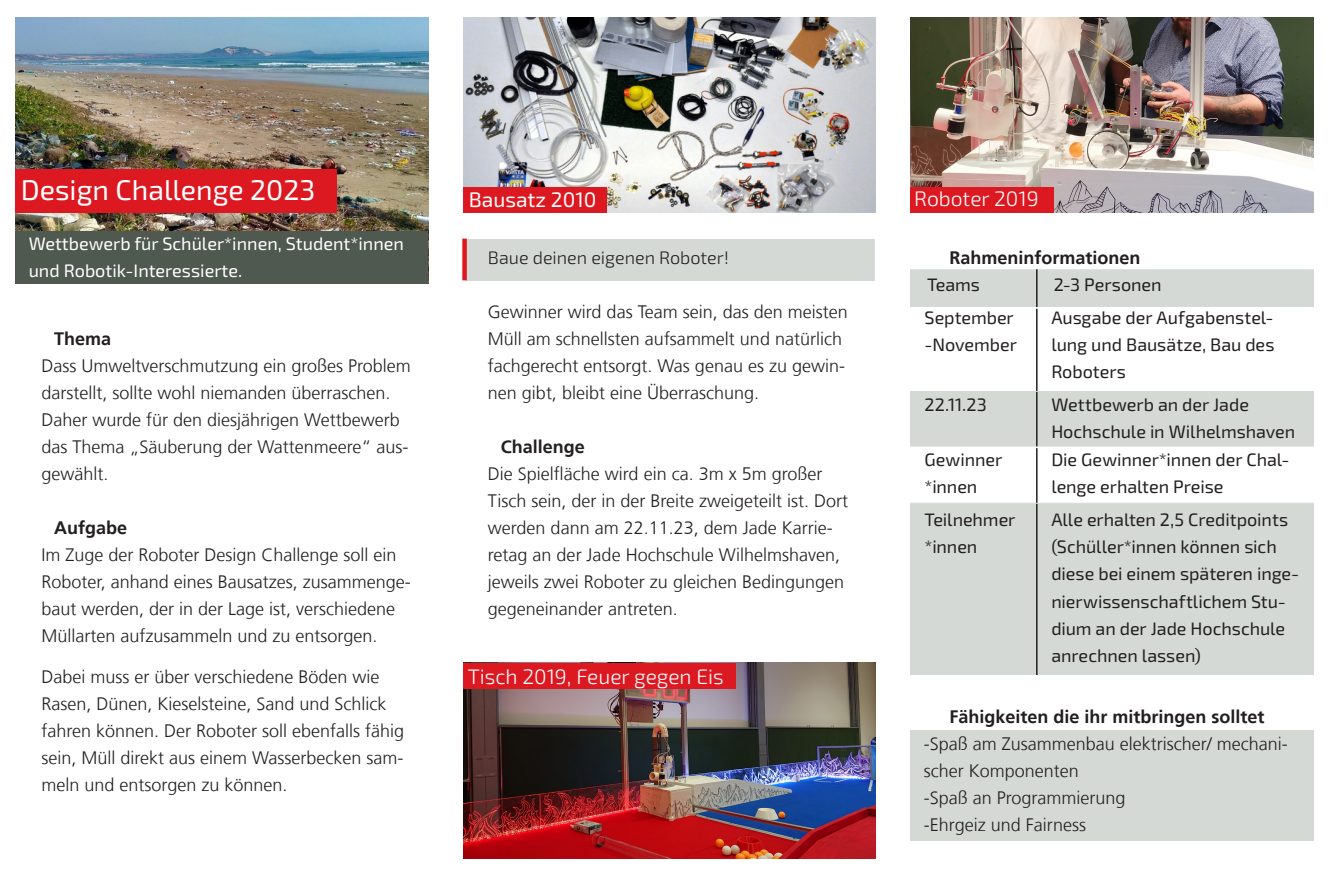
<style>
.page{position:relative;width:1331px;height:893px;background:#fff}
.page>*{position:absolute;margin:0;border:0;box-sizing:border-box;transform-origin:0 0}
.t1{font:28.5px "Exo 2.0";color:#fff}
.t2{font:300 21px "Exo 2.0";color:#fff}
.t3{font:21px "Exo 2.0";color:#fff}
.Fließtext{font:300 18px/27px "NDS Frutiger";color:#231f20}
.Fließtext-2{font:18px/27px "Exo 2.0";letter-spacing:-.005em;color:#231f20}
.Fließtext-3{font:700 18px "NDS Frutiger";color:#231f20}
.Fließtext-4{font:18px/27px "Exo 2.0";color:#fff}
.Adresse{font:300 18px "Exo 2.0";color:#231f20}
</style>
<div class="page">
<div style="left:910px;top:730px;width:404px;height:111px;background:#d4d9d6"></div>
<img style="left:16px;top:17px;width:412px;height:214px">
<div style="left:16px;top:170px;width:321px;height:43px;background:#dc1820"></div>
<img style="left:463px;top:663px;width:413px;height:195px">
<div style="left:463px;top:663px;width:273px;height:25px;background:#dc1820"></div>
<img style="left:910px;top:17px;width:404px;height:196px">
<div style="left:910px;top:187px;width:143px;height:25px;background:#dc1820"></div>
<div style="left:467px;top:239px;width:408px;height:41px;background:#d4d9d6"></div>
<div style="left:462px;top:239px;width:5px;height:41px;background:#dc1820"></div>
<div style="left:910px;top:269px;width:404px;height:406px;background:#d4d9d6"></div>
<svg style="left:910px;top:308px;width:404px;height:195px"></svg>
<hr style="left:1036px;top:269px;width:1px;height:38px;background:#231f20">
<hr style="left:1036px;top:308px;width:1px;height:83px;background:#231f20">
<hr style="left:1036px;top:392px;width:1px;height:55px;background:#231f20">
<hr style="left:1036px;top:448px;width:1px;height:55px;background:#231f20">
<hr style="left:1036px;top:503px;width:1px;height:172px;background:#231f20">
<hr style="left:910px;top:307px;width:127px;height:1px;background:#fff">
<hr style="left:1037px;top:307px;width:277px;height:1px;background:#fff">
<hr style="left:910px;top:447px;width:127px;height:1px;background:#fff">
<hr style="left:1037px;top:447px;width:277px;height:1px;background:#fff">
<hr style="left:910px;top:391px;width:127px;height:1px;background:#d4d9d6">
<hr style="left:1037px;top:391px;width:277px;height:1px;background:#d4d9d6">
<hr style="left:910px;top:503px;width:127px;height:1px;background:#d4d9d6">
<hr style="left:1037px;top:503px;width:277px;height:1px;background:#d4d9d6">
<div style="left:16px;top:231px;width:412px;height:53px;background:#4f5950"></div>
<img style="left:463px;top:17px;width:413px;height:196px">
<div style="left:463px;top:187px;width:144px;height:25px;background:#dc1820"></div>
<p class="t1" style="left:21px;top:173px;width:296px">Design Challenge 2023</p>
<p class="Fließtext-4" style="left:29px;top:231px;width:377px">Wettbewerb für Schüler*innen, Student*innen und Robotik-Interessierte.</p>
<p class="Fließtext-3" style="left:54px;top:328px;width:59px">Thema</p>
<p class="Fließtext" style="left:41px;top:352px;width:371px">Dass Umweltverschmutzung ein großes Problem darstellt, sollte wohl niemanden überraschen.<br>Daher wurde für den diesjährigen Wettbewerb das Thema „Säuberung der Wattenmeere“ aus&shy;gewählt.</p>
<p class="Fließtext-3" style="left:54px;top:517px;width:75px">Aufgabe</p>
<p class="Fließtext" style="left:41px;top:541px;width:371px">Im Zuge der Roboter Design Challenge soll ein Roboter, anhand eines Bausatzes, zusammenge&shy;baut werden, der in der Lage ist, verschiedene Müllarten aufzusammeln und zu entsorgen.</p>
<p class="Fließtext" style="left:41px;top:663px;width:364px">Dabei muss er über verschiedene Böden wie Rasen, Dünen, Kieselsteine, Sand und Schlick fahren können. Der Roboter soll ebenfalls fähig sein, Müll direkt aus einem Wasserbecken sam&shy;meln und entsorgen zu können.</p>
<p class="t3" style="left:469px;top:187px;width:129px">Bausatz 2010</p>
<p class="Adresse" style="left:488px;top:247px;width:242px">Baue deinen eigenen Roboter!</p>
<p class="Fließtext" style="left:488px;top:298px;width:361px">Gewinner wird das Team sein, das den meisten Müll am schnellsten aufsammelt und natürlich fachgerecht entsorgt. Was genau es zu gewin&shy;nen gibt, bleibt eine Überraschung.</p>
<p class="Fließtext-3" style="left:501px;top:436px;width:86px">Challenge</p>
<p class="Fließtext" style="left:488px;top:460px;width:362px">Die Spielfläche wird ein ca. 3m x 5m großer Tisch sein, der in der Breite zweigeteilt ist. Dort werden dann am 22.11.23, dem Jade Karrie&shy;retag an der Jade Hochschule Wilhelmshaven, jeweils zwei Roboter zu gleichen Bedingungen gegeneinander antreten.</p>
<p class="t2" style="left:468px;top:664px;width:258px">Tisch 2019, Feuer gegen Eis</p>
<p class="t2" style="left:914px;top:187px;width:126px">Roboter 2019</p>
<p class="Fließtext-3" style="left:949px;top:247px;width:193px">Rahmeninformationen</p>
<p class="Fließtext-2" style="left:927px;top:272px;width:55px">Teams</p>
<p class="Fließtext-2" style="left:1054px;top:272px;width:109px">2-3 Personen</p>
<p class="Fließtext-2" style="left:924px;top:305px;width:91px">September</p>
<p class="Fließtext-2" style="left:924px;top:332px;width:94px">-November</p>
<p class="Fließtext-2" style="left:1051px;top:305px;width:225px;text-align:justify">Ausgabe der Aufgabenstel&shy;lung und Bausätze, Bau des Roboters</p>
<p class="Fließtext-2" style="left:924px;top:392px;width:64px">22.11.23</p>
<p class="Fließtext-2" style="left:1051px;top:392px;width:245px">Wettbewerb an der Jade<br>Hochschule in Wilhelmshaven</p>
<p class="Fließtext-2" style="left:924px;top:447px;width:79px">Gewinner</p>
<p class="Fließtext-2" style="left:924px;top:474px;width:54px">*innen</p>
<p class="Fließtext-2" style="left:1051px;top:447px;width:240px">Die Gewinner*innen der Chal&shy;lenge erhalten Preise</p>
<p class="Fließtext-2" style="left:924px;top:507px;width:92px">Teilnehmer</p>
<p class="Fließtext-2" style="left:924px;top:534px;width:54px">*innen</p>
<p class="Fließtext-2" style="left:1051px;top:507px;width:249px">Alle erhalten 2,5 Creditpoints (Schüller*innen können sich diese bei einem späteren inge&shy;nierwissenschaftlichem Stu&shy;dium an der Jade Hochschule anrechnen lassen)</p>
<p class="Fließtext-3" style="left:949px;top:706px;width:317px">Fähigkeiten die ihr mitbringen solltet</p>
<p class="Fließtext" style="left:924px;top:730px;width:366px">-Spaß am Zusammenbau elektrischer/ mechani&shy;scher Komponenten</p>
<p class="Fließtext" style="left:924px;top:784px;width:203px">-Spaß an Programmierung</p>
<p class="Fließtext" style="left:924px;top:811px;width:164px">-Ehrgeiz und Fairness</p>
</div>
